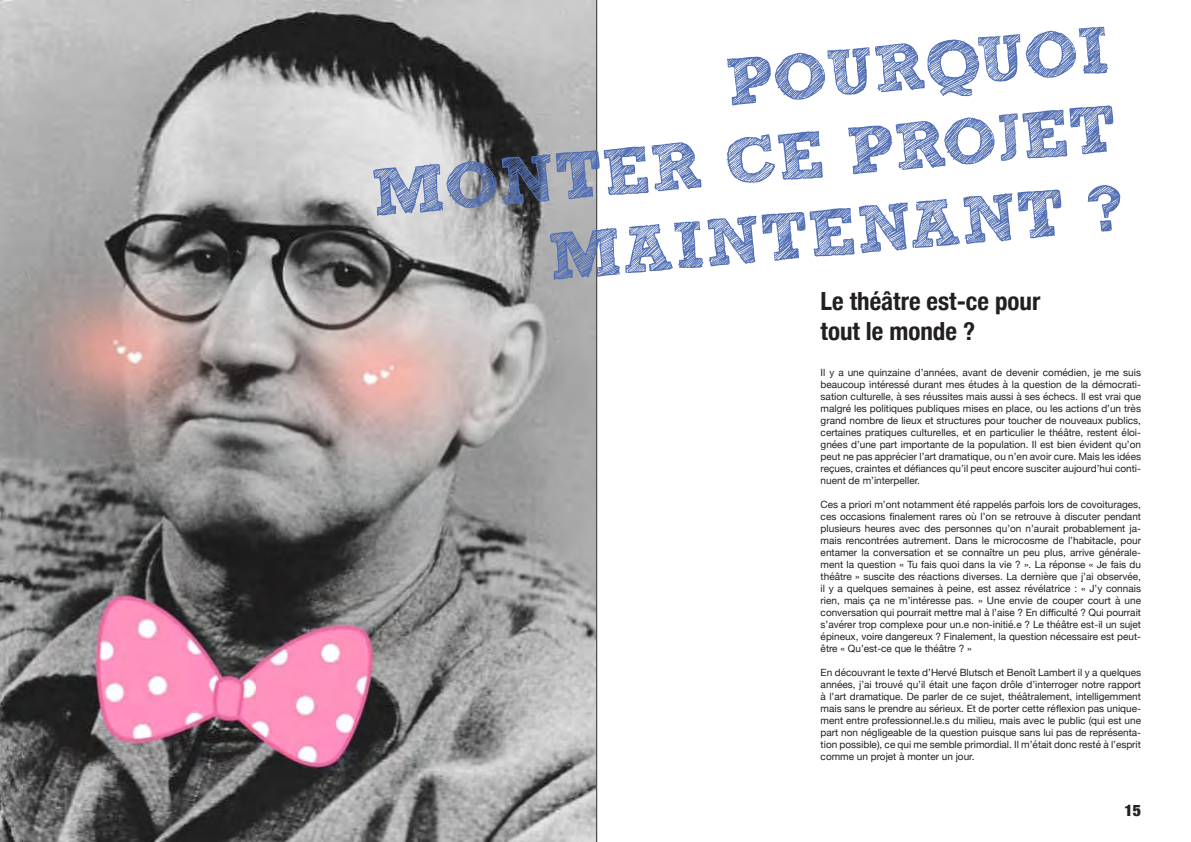
<style>
.page{position:relative;width:1191px;height:842px;background:#fff}
.page>*{position:absolute;margin:0;border:0;box-sizing:border-box;transform-origin:0 0}
.SUBRAYADO_SOMMAIRE{font:66px/79.2px "Sketch Rockwell";color:#5370b4;text-align:right}
.t1{font:700 condensed 25px/30px "Helvetica Neue";color:#231f20}
.t2{font:900 condensed 16px "Helvetica Neue";color:#231f20}
.t3{font:10px/12px "Helvetica Neue";color:#231f20;text-align:justify}
</style>
<div class="page">
<img style="left:0;top:0;width:595px;height:842px">
<hr style="left:596px;top:0;width:1px;height:842px;background:#231f20">
<p class="SUBRAYADO_SOMMAIRE" style="left:362px;top:77px;width:748px;rotate:-5deg">POURQUOI<br>MONTER CE PROJET<br>MAINTENANT ?</p>
<p class="t1" style="left:820px;top:284px;width:221px">Le théâtre est-ce pour tout le monde ?</p>
<p class="t3" style="left:820px;top:367px;width:322px">Il y a une quinzaine d’années, avant de devenir comédien, je me suis beaucoup intéressé durant mes études à la question de la démocrati&shy;sation culturelle, à ses réussites mais aussi à ses échecs. Il est vrai que malgré les politiques publiques mises en place, ou les actions d’un très grand nombre de lieux et structures pour toucher de nouveaux publics, certaines pratiques culturelles, et en particulier le théâtre, restent éloi&shy;gnées d’une part importante de la population. Il est bien évident qu’on peut ne pas apprécier l’art dramatique, ou n’en avoir cure. Mais les idées reçues, craintes et défiances qu’il peut encore susciter aujourd’hui conti&shy;nuent de m’interpeller.</p>
<p class="t3" style="left:820px;top:499px;width:322px">Ces a priori m’ont notamment été rappelés parfois lors de covoiturages, ces occasions finalement rares où l’on se retrouve à discuter pendant plusieurs heures avec des personnes qu’on n’aurait probablement ja&shy;mais rencontrées autrement. Dans le microcosme de l’habitacle, pour entamer la conversation et se connaître un peu plus, arrive générale&shy;ment la question « Tu fais quoi dans la vie ? ». La réponse « Je fais du théâtre » suscite des réactions diverses. La dernière que j’ai observée, il y a quelques semaines à peine, est assez révélatrice : « J’y connais rien, mais ça ne m’intéresse pas. » Une envie de couper court à une conversation qui pourrait mettre mal à l’aise ? En difficulté ? Qui pourrait s’avérer trop complexe pour un.e non-initié.e ? Le théâtre est-il un sujet épineux, voire dangereux ? Finalement, la question nécessaire est peut&shy;être « Qu’est-ce que le théâtre ? »</p>
<p class="t3" style="left:820px;top:667px;width:322px">En découvrant le texte d’Hervé Blutsch et Benoît Lambert il y a quelques années, j’ai trouvé qu’il était une façon drôle d’interroger notre rapport à l’art dramatique. De parler de ce sujet, théâtralement, intelligemment mais sans le prendre au sérieux. Et de porter cette réflexion pas unique&shy;ment entre professionnel.le.s du milieu, mais avec le public (qui est une part non négligeable de la question puisque sans lui pas de représenta&shy;tion possible), ce qui me semble primordial. Il m’était donc resté à l’esprit comme un projet à monter un jour.</p>
<h3 class="t2" style="left:1124px;top:797px;width:18px">15</h3>
</div>
